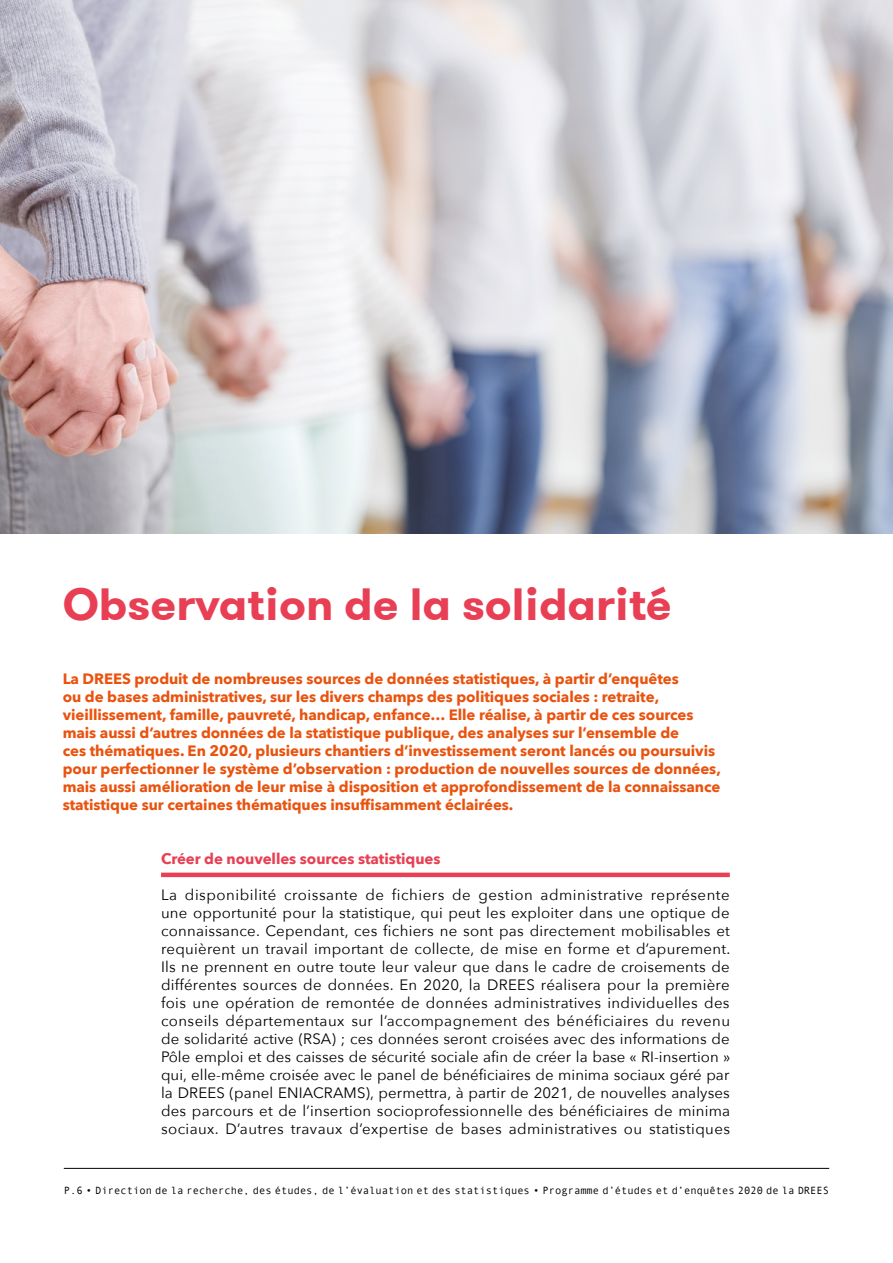
<style>
.page{position:relative;width:893px;height:1263px;background:#fff}
.page>*{position:absolute;margin:0;border:0;box-sizing:border-box;transform-origin:0 0}
.titre_partie{font:700 45px "GT Walsheim";color:#e83f55}
.texte_courant{font:15px/18px "Avenir Next";letter-spacing:.025em;color:#000;text-align:justify}
.texte_courant-2{font:700 15px/18px "Avenir Next";letter-spacing:-.005em;color:#e9530e}
.intertitre{font:700 15px "Avenir Next";letter-spacing:-.005em;color:#e83f55}
.t1{font:10.5px "Andale Mono";color:#000}
</style>
<div class="page">
<hr style="left:64px;top:1168px;width:765px;height:1px;background:#000">
<img style="left:0;top:0;width:893px;height:534px">
<hr style="left:161px;top:873px;width:569px;height:4px;background:#e83f55">
<p class="titre_partie" style="left:63px;top:575px;width:611px">Observation de la solidarité</p>
<p class="texte_courant-2" style="left:63px;top:670px;width:660px">La DREES produit de nombreuses sources de données statistiques, à partir d’enquêtes<br>ou de bases administratives, sur les divers champs des politiques sociales : retraite, vieillissement, famille, pauvreté, handicap, enfance… Elle réalise, à partir de ces sources mais aussi d’autres données de la statistique publique, des analyses sur l’ensemble de<br>ces thématiques. En 2020, plusieurs chantiers d’investissement seront lancés ou poursuivis pour perfectionner le système d’observation : production de nouvelles sources de données, mais aussi amélioration de leur mise à disposition et approfondissement de la connaissance statistique sur certaines thématiques insuffisamment éclairées.</p>
<p class="intertitre" style="left:161px;top:846px;width:281px">Créer de nouvelles sources statistiques</p>
<p class="texte_courant" style="left:161px;top:885px;width:571px">La disponibilité croissante de fichiers de gestion administrative représente une opportunité pour la statistique, qui peut les exploiter dans une optique de connaissance. Cependant, ces fichiers ne sont pas directement mobilisables et requièrent un travail important de collecte, de mise en forme et d’apurement.<br>Ils ne prennent en outre toute leur valeur que dans le cadre de croisements de différentes sources de données. En 2020, la DREES réalisera pour la première fois une opération de remontée de données administratives individuelles des conseils départementaux sur l’accompagnement des bénéficiaires du revenu de solidarité active (RSA) ; ces données seront croisées avec des informations de Pôle emploi et des caisses de sécurité sociale afin de créer la base « RI-insertion » qui, elle-même croisée avec le panel de bénéficiaires de minima sociaux géré par la DREES (panel ENIACRAMS), permettra, à partir de 2021, de nouvelles analyses des parcours et de l’insertion socioprofessionnelle des bénéficiaires de minima sociaux. D’autres travaux d’expertise de bases administratives ou statistiques</p>
<p class="t1" style="left:64px;top:1183px;width:767px">P.6 • Direction de la recherche, des études, de l’évaluation et des statistiques • Programme d’études et d’enquêtes 2020 de la DREES</p>
</div>
